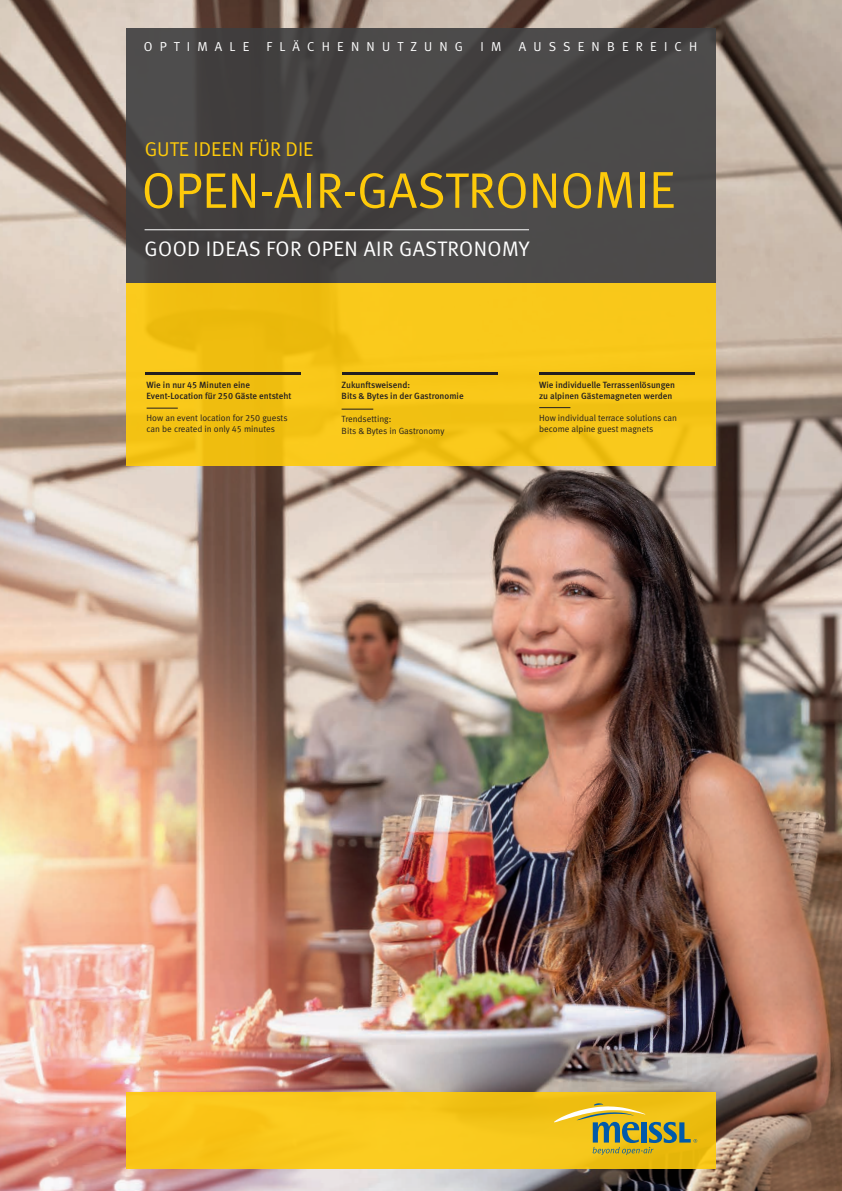
<style>
.page{position:relative;width:842px;height:1191px;background:#fff}
.page>*{position:absolute;margin:0;border:0;box-sizing:border-box;transform-origin:0 0}
.t1{font:50px "Meta Normal";color:#feca0a}
.t2{font:21px "Meta Normal LF";letter-spacing:.02em;color:#fff}
.t3{font:20px "Meta Normal";color:#feca0a}
.t4{font:13px "Meta Normal LF";letter-spacing:.555em;color:#fff}
.t5{font:9px/11px "Meta Medium LF";color:#231f20}
.t6{font:9px/11px "Meta Normal LF";color:#231f20}
.s1{font-size:52px}
</style>
<div class="page">
<img style="left:0;top:0;width:842px;height:1191px">
<div style="left:126px;top:283px;width:590px;height:182px;background:linear-gradient(to right,#f2c013,#f8c81a)"></div>
<div style="left:126px;top:28px;width:590px;height:255px;background:linear-gradient(to right,#454242,#4b4949)"></div>
<hr style="left:145px;top:229px;width:384px;height:1px;background:#fff">
<div style="left:126px;top:1091px;width:590px;height:77px;background:linear-gradient(to right,#feca1d,#ecbe12)"></div>
<svg style="left:554px;top:1103px;width:143px;height:52px;background:#c7b138"></svg>
<hr style="left:147px;top:408px;width:31px;height:1px;background:#231f20">
<hr style="left:539px;top:407px;width:31px;height:1px;background:#231f20">
<hr style="left:342px;top:409px;width:31px;height:1px;background:#231f20">
<hr style="left:146px;top:372px;width:155px;height:2px;background:#231f20">
<hr style="left:539px;top:372px;width:156px;height:2px;background:#231f20">
<hr style="left:342px;top:372px;width:156px;height:2px;background:#231f20">
<h3 class="t4" style="left:144px;top:39px;width:107px">OPTIMALE</h3>
<h3 class="t4" style="left:267px;top:39px;width:198px">FLÄCHENNUTZUNG</h3>
<h3 class="t4" style="left:481px;top:39px;width:22px">I M</h3>
<h3 class="t4" style="left:519px;top:39px;width:180px">AUSSENBEREICH</h3>
<h3 class="t3" style="left:145px;top:137px;width:170px">GUTE IDEEN FÜR DIE</h3>
<h1 class="t1" style="left:142px;top:162px;width:535px">OPEN-AIR-GASTRONO<span class="s1">MIE</span></h1>
<h2 class="t2" style="left:145px;top:236px;width:387px">GOOD IDEAS FOR OPEN AIR GASTRONOMY</h2>
<p class="t5" style="left:147px;top:379px;width:146px">Wie in nur 45 Minuten eine<br>Event-Location für 250 Gäste entsteht</p>
<p class="t6" style="left:147px;top:412px;width:142px">How an event location for 250 guests can be created in only 45 minutes</p>
<p class="t5" style="left:342px;top:379px;width:123px">Zukunftsweisend:<br>Bits &amp; Bytes in der Gastronomie</p>
<p class="t6" style="left:342px;top:413px;width:104px;line-height:12px">Trendsetting:<br>Bits &amp; Bytes in Gastronomy</p>
<p class="t5" style="left:539px;top:379px;width:137px">Wie individuelle Terrassenlösungen zu alpinen Gästemagneten werden</p>
<p class="t6" style="left:539px;top:412px;width:139px">How individual terrace solutions can become alpine guest magnets</p>
</div>
